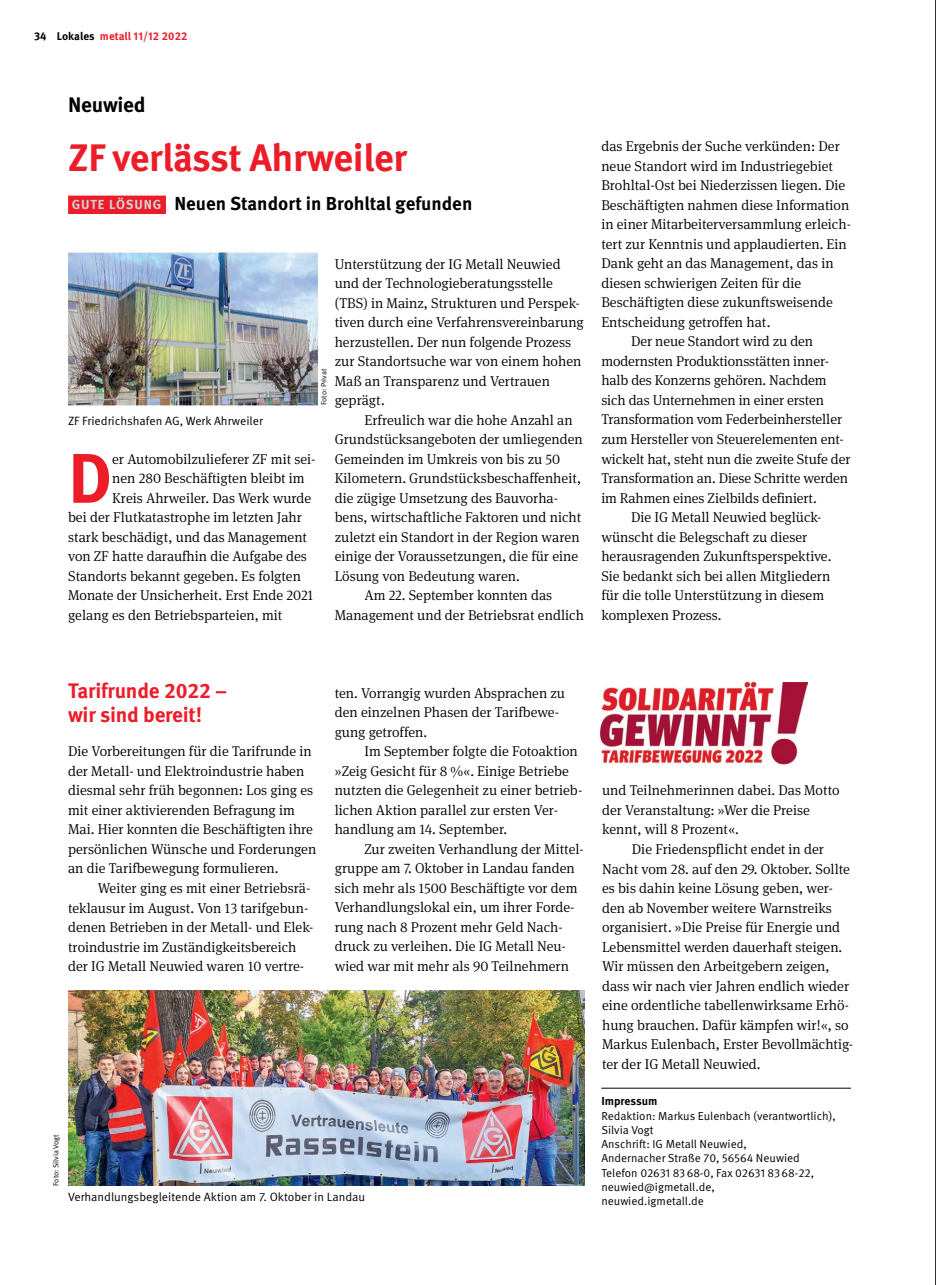
<style>
.page{position:relative;width:936px;height:1285px;background:#fff}
.page>*{position:absolute;margin:0;border:0;box-sizing:border-box;transform-origin:0 0}
.t1{font:700 70.05px "Meta IGMT";color:#ed1c29}
.t2{font:700 38.25px "Meta IGMT";letter-spacing:-.01em;color:#ed1c29}
.t3{font:700 21px/24px "Meta IGMT";letter-spacing:-.01em;color:#ed1c29}
.t4{font:700 21px "Meta IGMT";letter-spacing:-.01em;color:#000}
.t5{font:700 18.75px "Meta IGMT";color:#000}
.t6{font:300 14.25px/19.5px "Meta Serif IGMT";color:#000}
.t7{font:12px "Meta IGMT";color:#000}
.t8{font:11.7px/14.2px "Meta IGMT";color:#000}
.t9{font:700 11.7px "Meta IGMT";color:#000}
.t10{font:700 11.25px "Meta IGMT";letter-spacing:.005em;color:#ed1c29}
.t11{font:7.5px "Meta IGMT";color:#000}
.s1{color:#000}
.s2{font-size:13.2px;color:#d1d3d4}
</style>
<div class="page">
<hr style="left:935px;top:0;width:1px;height:1284px;background:#000">
<img style="left:69px;top:990px;width:515px;height:195px">
<hr style="left:601px;top:1087px;width:249px;height:1px;background:#000">
<div style="left:68px;top:195px;width:98px;height:19px;background:#ed1c29"></div>
<img style="left:68px;top:252px;width:250px;height:153px">
<img style="left:600px;top:682px;width:207px;height:82px">
<p class="t10" style="left:34px;top:27px;width:155px"><span class="s1">34 Lokales</span> metall 11/12 2022</p>
<h3 class="t4" style="left:68px;top:89px;width:79px">Neuwied</h3>
<h2 class="t2" style="left:68px;top:128px;width:340px">ZF verlässt Ahrweiler</h2>
<h3 class="t5" style="left:72px;top:189px;width:402px"><span class="s2">GUTE LÖSUNG</span> Neuen Standort in Brohltal gefunden</h3>
<p class="t7" style="left:68px;top:411px;width:196px">ZF Friedrichshafen AG, Werk Ahrweiler</p>
<p class="t11" style="left:318px;top:405px;width:38px;rotate:-90deg">Foto: Privat</p>
<h1 class="t1" style="left:68px;top:423px;width:46px">D</h1>
<p class="t6" style="left:112px;top:448px;width:205px">er Automobilzulieferer ZF mit sei-</p>
<p class="t6" style="left:112px;top:468px;width:194px">nen 280 Beschäftigten bleibt im</p>
<p class="t6" style="left:112px;top:487px;width:201px">Kreis Ahrweiler. Das Werk wurde</p>
<p class="t6" style="left:68px;top:507px;width:235px">bei der Flutkatastrophe im letzten Jahr</p>
<p class="t6" style="left:68px;top:526px;width:240px">stark beschädigt, und das Management</p>
<p class="t6" style="left:68px;top:546px;width:240px">von ZF hatte daraufhin die Aufgabe des</p>
<p class="t6" style="left:68px;top:565px;width:234px">Standorts bekannt gegeben. Es folgten</p>
<p class="t6" style="left:68px;top:585px;width:247px">Monate der Unsicherheit. Erst Ende 2021</p>
<p class="t6" style="left:68px;top:604px;width:216px">gelang es den Betriebsparteien, mit</p>
<p class="t6" style="left:335px;top:253px;width:250px">Unterstützung der IG Metall Neuwied und der Technologieberatungsstelle (TBS) in Mainz, Strukturen und Perspek&shy;tiven durch eine Verfahrensvereinbarung herzustellen. Der nun folgende Prozess zur Standortsuche war von einem hohen Maß an Transparenz und Vertrauen geprägt.</p>
<p class="t6" style="left:364px;top:409px;width:210px">Erfreulich war die hohe Anzahl an</p>
<p class="t6" style="left:335px;top:428px;width:249px">Grundstücksangeboten der umliegenden</p>
<p class="t6" style="left:335px;top:448px;width:227px">Gemeinden im Umkreis von bis zu 50</p>
<p class="t6" style="left:335px;top:467px;width:248px">Kilometern. Grundstücksbeschaffenheit,</p>
<p class="t6" style="left:335px;top:487px;width:225px">die zügige Umsetzung des Bauvorha-</p>
<p class="t6" style="left:335px;top:506px;width:248px">bens, wirtschaftliche Faktoren und nicht</p>
<p class="t6" style="left:335px;top:526px;width:246px">zuletzt ein Standort in der Region waren</p>
<p class="t6" style="left:335px;top:545px;width:245px">einige der Voraussetzungen, die für eine</p>
<p class="t6" style="left:335px;top:565px;width:186px">Lösung von Bedeutung waren.</p>
<p class="t6" style="left:364px;top:584px;width:189px">Am 22. September konnten das</p>
<p class="t6" style="left:335px;top:604px;width:251px">Management und der Betriebsrat endlich</p>
<p class="t6" style="left:601px;top:136px;width:240px">das Ergebnis der Suche verkünden: Der</p>
<p class="t6" style="left:601px;top:155px;width:233px">neue Standort wird im Industriegebiet</p>
<p class="t6" style="left:601px;top:175px;width:245px">Brohltal-Ost bei Niederzissen liegen. Die</p>
<p class="t6" style="left:601px;top:194px;width:249px">Beschäftigten nahmen diese Information</p>
<p class="t6" style="left:601px;top:214px;width:251px">in einer Mitarbeiterversammlung erleich-</p>
<p class="t6" style="left:601px;top:233px;width:247px">tert zur Kenntnis und applaudierten. Ein</p>
<p class="t6" style="left:601px;top:253px;width:234px">Dank geht an das Management, das in</p>
<p class="t6" style="left:601px;top:272px;width:201px">diesen schwierigen Zeiten für die</p>
<p class="t6" style="left:601px;top:292px;width:233px">Beschäftigten diese zukunftsweisende</p>
<p class="t6" style="left:601px;top:311px;width:170px">Entscheidung getroffen hat.</p>
<p class="t6" style="left:631px;top:331px;width:183px">Der neue Standort wird zu den</p>
<p class="t6" style="left:601px;top:350px;width:229px">modernsten Produktionsstätten inner-</p>
<p class="t6" style="left:601px;top:370px;width:227px">halb des Konzerns gehören. Nachdem</p>
<p class="t6" style="left:601px;top:389px;width:224px">sich das Unternehmen in einer ersten</p>
<p class="t6" style="left:601px;top:409px;width:242px">Transformation vom Federbeinhersteller</p>
<p class="t6" style="left:601px;top:428px;width:244px">zum Hersteller von Steuerelementen ent-</p>
<p class="t6" style="left:601px;top:448px;width:251px">wickelt hat, steht nun die zweite Stufe der</p>
<p class="t6" style="left:601px;top:467px;width:248px">Transformation an. Diese Schritte werden</p>
<p class="t6" style="left:601px;top:487px;width:217px">im Rahmen eines Zielbilds definiert.</p>
<p class="t6" style="left:631px;top:506px;width:192px">Die IG Metall Neuwied beglück-</p>
<p class="t6" style="left:601px;top:526px;width:207px">wünscht die Belegschaft zu dieser</p>
<p class="t6" style="left:601px;top:545px;width:231px">herausragenden Zukunftsperspektive.</p>
<p class="t6" style="left:601px;top:565px;width:230px">Sie bedankt sich bei allen Mitgliedern</p>
<p class="t6" style="left:601px;top:584px;width:224px">für die tolle Unterstützung in diesem</p>
<p class="t6" style="left:601px;top:604px;width:122px">komplexen Prozess.</p>
<h3 class="t3" style="left:68px;top:677px;width:161px">Tarifrunde 2022 – wir sind bereit!</h3>
<p class="t6" style="left:68px;top:741px;width:249px">Die Vorbereitungen für die Tarifrunde in der Metall- und Elektroindustrie haben diesmal sehr früh begonnen: Los ging es mit einer aktivierenden Befragung im Mai. Hier konnten die Beschäftigten ihre persönlichen Wünsche und Forderungen an die Tarifbewegung formulieren.</p>
<p class="t6" style="left:68px;top:877px;width:247px;text-indent:30px">Weiter ging es mit einer Betriebsrä&shy;teklausur im August. Von 13 tarifgebun&shy;denen Betrieben in der Metall- und Elek&shy;troindustrie im Zuständigkeitsbereich der IG Metall Neuwied waren 10 vertre-</p>
<p class="t6" style="left:335px;top:682px;width:232px">ten. Vorrangig wurden Absprachen zu den einzelnen Phasen der Tarifbewe&shy;gung getroffen.</p>
<p class="t6" style="left:335px;top:740px;width:249px;text-indent:30px">Im September folgte die Fotoaktion »Zeig Gesicht für 8 %«. Einige Betriebe nutzten die Gelegenheit zu einer betrieb&shy;lichen Aktion parallel zur ersten Ver&shy;handlung am 14. September.</p>
<p class="t6" style="left:335px;top:838px;width:250px;text-indent:30px">Zur zweiten Verhandlung der Mittel&shy;gruppe am 7. Oktober in Landau fanden sich mehr als 1500 Beschäftigte vor dem Verhandlungslokal ein, um ihrer Forde&shy;rung nach 8 Prozent mehr Geld Nach&shy;druck zu verleihen. Die IG Metall Neu&shy;wied war mit mehr als 90 Teilnehmern</p>
<p class="t11" style="left:50px;top:1185px;width:53px;rotate:-90deg">Foto: Silvia Vogt</p>
<p class="t7" style="left:68px;top:1187px;width:299px">Verhandlungsbegleitende Aktion am 7. Oktober in Landau</p>
<p class="t6" style="left:602px;top:780px;width:239px">und Teilnehmerinnen dabei. Das Motto der Veranstaltung: »Wer die Preise kennt, will 8 Prozent«.</p>
<p class="t6" style="left:602px;top:838px;width:252px;text-indent:30px">Die Friedenspflicht endet in der Nacht vom 28. auf den 29. Oktober. Sollte es bis dahin keine Lösung geben, wer&shy;den ab November weitere Warnstreiks organisiert. »Die Preise für Energie und Lebensmittel werden dauerhaft steigen.<br>Wir müssen den Arbeitgebern zeigen, dass wir nach vier Jahren endlich wieder eine ordentliche tabellenwirksame Erhö&shy;hung brauchen. Dafür kämpfen wir!«, so Markus Eulenbach, Erster Bevollmächtig&shy;ter der IG Metall Neuwied.</p>
<p class="t9" style="left:601px;top:1091px;width:58px">Impressum</p>
<p class="t8" style="left:601px;top:1107px;width:236px">Redaktion: Markus Eulenbach (verantwortlich),<br>Silvia Vogt<br>Anschrift: IG Metall Neuwied,<br>Andernacher Straße 70, 56564 Neuwied<br>Telefon 02631 83 68-0, Fax 02631 83 68-22, neuwied@igmetall.de,<br>neuwied.igmetall.de</p>
</div>
